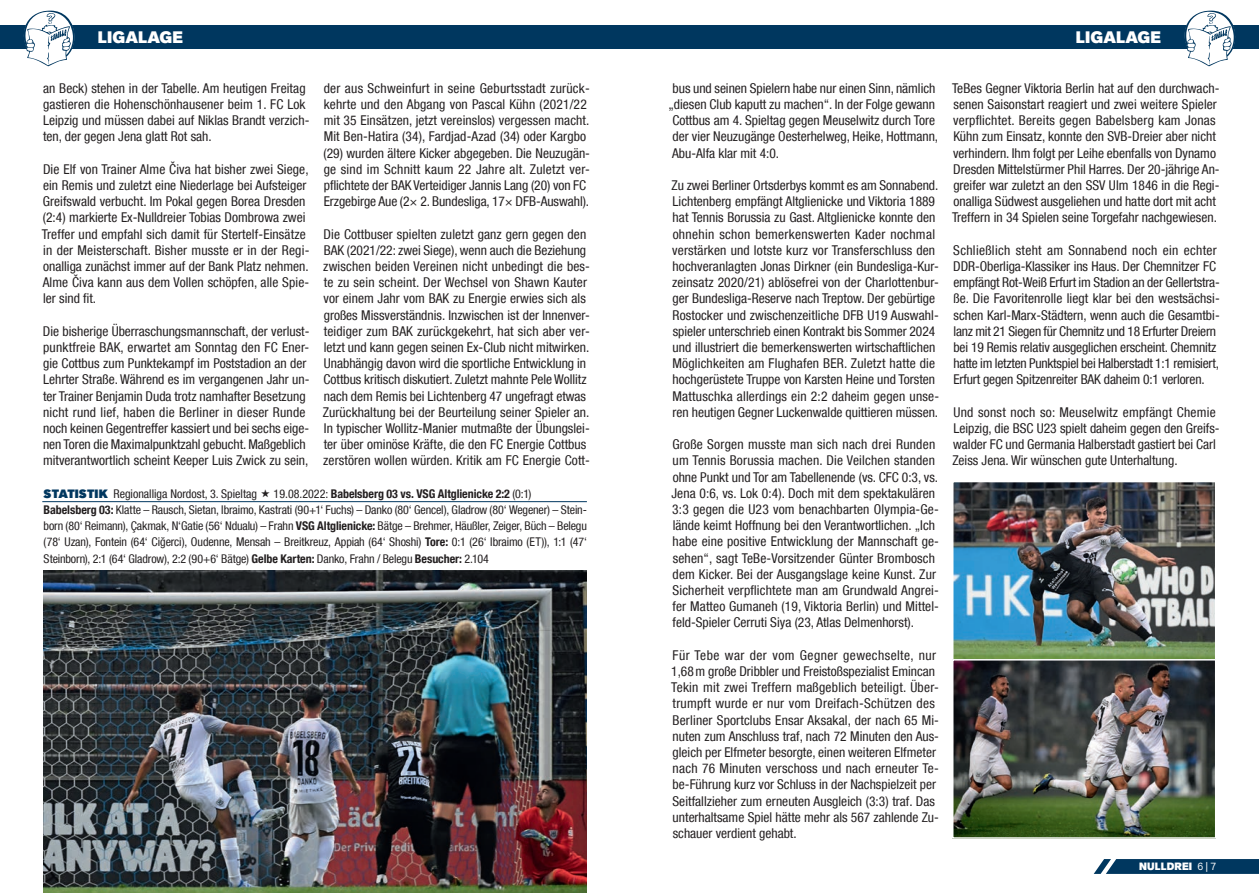
<style>
.page{position:relative;width:1259px;height:893px;background:#fff}
.page>*{position:absolute;margin:0;border:0;box-sizing:border-box;transform-origin:0 0}
.t1{font:800 16.5px "Akzid Grtsk Next";letter-spacing:.01em;color:#fff}
.t2{font:condensed 13.5px/16.2px "Helvetica Neue LT Com";color:#231f20}
.t3{font:condensed 12px/16.2px "Helvetica Neue LT Com";letter-spacing:-.01em;color:#231f20}
.t4{font:800 10.5px "Akzid Grtsk Next";letter-spacing:.01em;color:#fff}
.s1{font-family:"Akzid Grtsk Next";font-weight:900;font-stretch:normal;color:#00375f}
.s2{font-weight:700}
.s3{font-weight:400}
</style>
<div class="page">
<img style="left:43px;top:570px;width:544px;height:323px">
<hr style="left:42px;top:501px;width:545px;height:1px;background:#00375f">
<img style="left:955px;top:484px;width:258px;height:352px">
<div style="left:952px;top:481px;width:264px;height:179px;border:2px solid #fff"></div>
<div style="left:952px;top:659px;width:264px;height:180px;border:2px solid #fff"></div>
<div style="left:0;top:26px;width:1259px;height:23px;background:#00375f"></div>
<svg style="left:1093px;top:859px;width:166px;height:15px;background:#12456a"></svg>
<svg style="left:24px;top:11px;width:51px;height:55px"></svg>
<svg style="left:1184px;top:11px;width:51px;height:55px"></svg>
<p class="t1" style="left:98px;top:27px;width:87px">LIGALAGE</p>
<p class="t1" style="left:1075px;top:27px;width:87px">LIGALAGE</p>
<p class="t2" style="left:43px;top:80px;width:268px">an Beck) stehen in der Tabelle. Am heutigen Freitag gastieren die Hohenschönhausener beim 1. FC Lok Leipzig und müssen dabei auf Niklas Brandt verzich&shy;ten, der gegen Jena glatt Rot sah.</p>
<p class="t2" style="left:42px;top:161px;width:269px">Die Elf von Trainer Alme Čiva hat bisher zwei Siege, ein Remis und zuletzt eine Niederlage bei Aufsteiger Greifswald verbucht. Im Pokal gegen Borea Dresden (2:4) markierte Ex-Nulldreier Tobias Dombrowa zwei Treffer und empfahl sich damit für Stertelf-Einsätze in der Meisterschaft. Bisher musste er in der Regi&shy;onalliga zunächst immer auf der Bank Platz nehmen.<br>Alme Čiva kann aus dem Vollen schöpfen, alle Spie&shy;ler sind fit.</p>
<p class="t2" style="left:43px;top:323px;width:268px">Die bisherige Überraschungsmannschaft, der verlust&shy;punktfreie BAK, erwartet am Sonntag den FC Ener&shy;gie Cottbus zum Punktekampf im Poststadion an der Lehrter Straße. Während es im vergangenen Jahr un&shy;ter Trainer Benjamin Duda trotz namhafter Besetzung nicht rund lief, haben die Berliner in dieser Runde noch keinen Gegentreffer kassiert und bei sechs eige&shy;nen Toren die Maximalpunktzahl gebucht. Maßgeblich mitverantwortlich scheint Keeper Luis Zwick zu sein,</p>
<p class="t2" style="left:323px;top:80px;width:268px">der aus Schweinfurt in seine Geburtsstadt zurück&shy;kehrte und den Abgang von Pascal Kühn (2021/22 mit 35 Einsätzen, jetzt vereinslos) vergessen macht.<br>Mit Ben-Hatira (34), Fardjad-Azad (34) oder Kargbo (29) wurden ältere Kicker abgegeben. Die Neuzugän&shy;ge sind im Schnitt kaum 22 Jahre alt. Zuletzt ver&shy;pflichtete der BAK Verteidiger Jannis Lang (20) von FC Erzgebirge Aue (2× 2. Bundesliga, 17× DFB-Auswahl).</p>
<p class="t2" style="left:323px;top:226px;width:269px">Die Cottbuser spielten zuletzt ganz gern gegen den BAK (2021/22: zwei Siege), wenn auch die Beziehung zwischen beiden Vereinen nicht unbedingt die bes&shy;te zu sein scheint. Der Wechsel von Shawn Kauter vor einem Jahr vom BAK zu Energie erwies sich als großes Missverständnis. Inzwischen ist der Innenver&shy;teidiger zum BAK zurückgekehrt, hat sich aber ver&shy;letzt und kann gegen seinen Ex-Club nicht mitwirken.<br>Unabhängig davon wird die sportliche Entwicklung in Cottbus kritisch diskutiert. Zuletzt mahnte Pele Wollitz nach dem Remis bei Lichtenberg 47 ungefragt etwas Zurückhaltung bei der Beurteilung seiner Spieler an.<br>In typischer Wollitz-Manier mutmaßte der Übungslei&shy;ter über ominöse Kräfte, die den FC Energie Cottbus zerstören wollen würden. Kritik am FC Energie Cott-</p>
<p class="t3" style="left:44px;top:485px;width:215px"><span class="s1">STATISTIK</span> Regionalliga Nordost, 3. Spieltag</p>
<p class="t3" style="left:44px;top:485px;width:545px;text-indent:230px">19.08.2022: <span class="s2">Babelsberg 03 vs. VSG Altglienicke 2:2</span> (0:1)<br><span class="s2">Babelsberg 03:</span> Klatte – Rausch, Sietan, Ibraimo, Kastrati (90+1‘ Fuchs) – Danko (80‘ Gencel), Gladrow (80‘ Wegener) – Stein&shy;born (80‘ Reimann), Çakmak, N‘Gatie (56‘ Ndualu) – Frahn <span class="s2">VSG Altglienicke:</span> Bätge – Brehmer, Häußler, Zeiger, Büch – Belegu (78‘ Uzan), Fontein (64‘ Ciğerci), Oudenne, Mensah – Breitkreuz, Appiah (64‘ Shoshi) <span class="s2">Tore:</span> 0:1 (26‘ Ibraimo (ET)), 1:1 (47‘ Steinborn), 2:1 (64‘ Gladrow), 2:2 (90+6‘ Bätge) <span class="s2">Gelbe Karten:</span> Danko, Frahn / Belegu <span class="s2">Besucher:</span> 2.104</p>
<p class="t2" style="left:672px;top:80px;width:264px">bus und seinen Spielern habe nur einen Sinn, nämlich</p>
<p class="t2" style="left:668px;top:96px;width:268px">„diesen Club kaputt zu machen“. In der Folge gewann</p>
<p class="t2" style="left:672px;top:112px;width:264px">Cottbus am 4. Spieltag gegen Meuselwitz durch Tore</p>
<p class="t2" style="left:672px;top:128px;width:267px">der vier Neuzugänge Oesterhelweg, Heike, Hottmann,</p>
<p class="t2" style="left:672px;top:145px;width:108px">Abu-Alfa klar mit 4:0.</p>
<p class="t2" style="left:671px;top:177px;width:269px">Zu zwei Berliner Ortsderbys kommt es am Sonnabend.<br>Lichtenberg empfängt Altglienicke und Viktoria 1889 hat Tennis Borussia zu Gast. Altglienicke konnte den ohnehin schon bemerkenswerten Kader nochmal verstärken und lotste kurz vor Transferschluss den hochveranlagten Jonas Dirkner (ein Bundesliga-Kur&shy;zeinsatz 2020/21) ablösefrei von der Charlottenbur&shy;ger Bundesliga-Reserve nach Treptow. Der gebürtige Rostocker und zwischenzeitliche DFB U19 Auswahl&shy;spieler unterschrieb einen Kontrakt bis Sommer 2024 und illustriert die bemerkenswerten wirtschaftlichen Möglichkeiten am Flughafen BER. Zuletzt hatte die hochgerüstete Truppe von Karsten Heine und Torsten Mattuschka allerdings ein 2:2 daheim gegen unse&shy;ren heutigen Gegner Luckenwalde quittieren müssen.</p>
<p class="t2" style="left:671px;top:436px;width:269px">Große Sorgen musste man sich nach drei Runden um Tennis Borussia machen. Die Veilchen standen ohne Punkt und Tor am Tabellenende (vs. CFC 0:3, vs.<br>Jena 0:6, vs. Lok 0:4). Doch mit dem spektakulären 3:3 gegen die U23 vom benachbarten Olympia-Ge&shy;lände keimt Hoffnung bei den Verantwortlichen. „Ich habe eine positive Entwicklung der Mannschaft ge&shy;sehen“, sagt TeBe-Vorsitzender Günter Brombosch dem Kicker. Bei der Ausgangslage keine Kunst. Zur Sicherheit verpflichtete man am Grundwald Angrei&shy;fer Matteo Gumaneh (19, Viktoria Berlin) und Mittel&shy;feld-Spieler Cerruti Siya (23, Atlas Delmenhorst).</p>
<p class="t2" style="left:671px;top:647px;width:269px">Für Tebe war der vom Gegner gewechselte, nur 1,68m große Dribbler und Freistoßspezialist Emincan Tekin mit zwei Treffern maßgeblich beteiligt. Über&shy;trumpft wurde er nur vom Dreifach-Schützen des Berliner Sportclubs Ensar Aksakal, der nach 65 Mi&shy;nuten zum Anschluss traf, nach 72 Minuten den Aus&shy;gleich per Elfmeter besorgte, einen weiteren Elfmeter nach 76 Minuten verschoss und nach erneuter Te&shy;be-Führung kurz vor Schluss in der Nachspielzeit per Seitfallzieher zum erneuten Ausgleich (3:3) traf. Das unterhaltsame Spiel hätte mehr als 567 zahlende Zu&shy;schauer verdient gehabt.</p>
<p class="t2" style="left:952px;top:80px;width:269px">TeBes Gegner Viktoria Berlin hat auf den durchwach&shy;senen Saisonstart reagiert und zwei weitere Spieler verpflichtet. Bereits gegen Babelsberg kam Jonas Kühn zum Einsatz, konnte den SVB-Dreier aber nicht verhindern. Ihm folgt per Leihe ebenfalls von Dynamo Dresden Mittelstürmer Phil Harres. Der 20-jährige An&shy;greifer war zuletzt an den SSV Ulm 1846 in die Regi&shy;onalliga Südwest ausgeliehen und hatte dort mit acht Treffern in 34 Spielen seine Torgefahr nachgewiesen.</p>
<p class="t2" style="left:953px;top:242px;width:268px">Schließlich steht am Sonnabend noch ein echter DDR-Oberliga-Klassiker ins Haus. Der Chemnitzer FC empfängt Rot-Weiß Erfurt im Stadion an der Gellertstra&shy;ße. Die Favoritenrolle liegt klar bei den westsächsi&shy;schen Karl-Marx-Städtern, wenn auch die Gesamtbi&shy;lanz mit 21 Siegen für Chemnitz und 18 Erfurter Dreiern bei 19 Remis relativ ausgeglichen erscheint. Chemnitz hatte im letzten Punktspiel bei Halberstadt 1:1 remisiert, Erfurt gegen Spitzenreiter BAK daheim 0:1 verloren.</p>
<p class="t2" style="left:952px;top:404px;width:269px">Und sonst noch so: Meuselwitz empfängt Chemie Leipzig, die BSC U23 spielt daheim gegen den Greifs&shy;walder FC und Germania Halberstadt gastiert bei Carl Zeiss Jena. Wir wünschen gute Unterhaltung.</p>
<p class="t4" style="left:1139px;top:860px;width:79px">NULLDREI <span class="s3">6 | 7</span></p>
</div>
